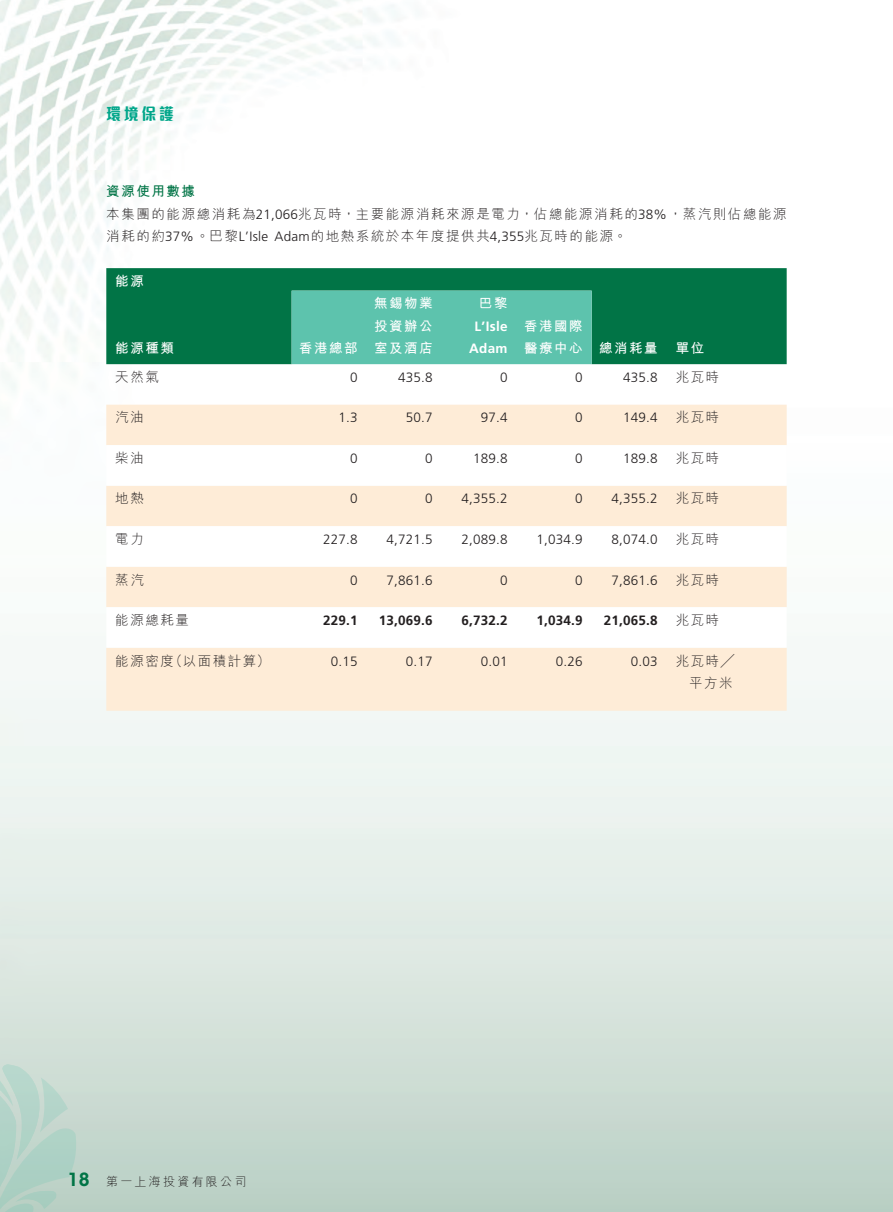
<style>
.page{position:relative;width:893px;height:1212px;background:#fff}
.page>*{position:absolute;margin:0;border:0;box-sizing:border-box;transform-origin:0 0}
.t1{font:800 16.5px "M Elle HK";color:#00a68a;scale:.9 1}
._01_Body_Text{font:300 13.5px "Frutiger LT Std";letter-spacing:.015em;color:#231f20}
._01_Body_Text-2{font:300 13.5px/22.5px "M Hei HK";letter-spacing:.115em;color:#231f20}
._15_Table_Stub{font:300 13.5px/22.5px "M Hei HK";letter-spacing:.115em;color:#231f20;text-align:right}
._01_Body_Text-3{font:700 13.5px "Frutiger LT Std";letter-spacing:.015em;color:#231f20}
._01_Body_Text-4{font:700 13.5px/22.5px "M Hei HK";letter-spacing:.115em;color:#fff;text-align:justify}
._01_Body_Text-5{font:700 13.5px/22.5px "Frutiger LT Std";letter-spacing:.025em;color:#fff;text-align:right}
._15_Table_Stub-2{font:700 13.5px "M Hei HK";letter-spacing:.115em;color:#fff}
._04___H2{font:700 13.5px "M Hei HK";letter-spacing:.115em;color:#017446}
.t2{font:300 12px "M Hei HK";letter-spacing:.19em;color:#231f20}
.s1{font-family:"Frutiger LT Std"}
.s2{font-family:"M Hei HK"}
.s3{font-family:"ITC Avant Garde Std";font-weight:600;font-size:18px;color:#017446}
</style>
<div class="page">
<svg style="left:0;top:1063px;width:76px;height:149px;background:#b8d4c9"></svg>
<div style="left:106px;top:268px;width:681px;height:96px;background:#017446"></div>
<div style="left:292px;top:291px;width:300px;height:73px;background:#5dc3ad"></div>
<div style="left:106px;top:405px;width:681px;height:306px;background:#feecd7"></div>
<svg style="left:106px;top:445px;width:681px;height:203px"></svg>
<p class="t1" style="left:106px;top:106px;width:77px">環境保護</p>
<p class="_04___H2" style="left:106px;top:181px;width:90px">資源使用數據</p>
<p class="_01_Body_Text-2" style="left:106px;top:202px;width:682px">本集團的能源總消耗為<span class="s1">21,066</span>兆瓦時，主要能源消耗來源是電力，佔總能源消耗的<span class="s1">38%</span>，蒸汽則佔總能源消耗的約<span class="s1">37%</span>。巴黎<span class="s1">L’Isle Adam</span>的地熱系統於本年度提供共<span class="s1">4,355</span>兆瓦時的能源。</p>
<p class="_15_Table_Stub-2" style="left:115px;top:271px;width:30px">能源</p>
<p class="_15_Table_Stub-2" style="left:115px;top:339px;width:60px">能源種類</p>
<p class="_01_Body_Text-4" style="left:299px;top:336px;width:60px">香港總部</p>
<p class="_01_Body_Text-4" style="left:374px;top:291px;width:60px">無錫物業投資辦公室及酒店</p>
<p class="_01_Body_Text-5" style="left:469px;top:293px;width:40px"><span class="s2">巴黎<br></span>L’Isle<br>Adam</p>
<p class="_01_Body_Text-4" style="left:524px;top:314px;width:60px">香港國際醫療中心</p>
<p class="_01_Body_Text-4" style="left:599px;top:336px;width:60px">總消耗量</p>
<p class="_15_Table_Stub-2" style="left:676px;top:339px;width:30px">單位</p>
<p class="_15_Table_Stub" style="left:115px;top:366px;width:45px">天然氣</p>
<p class="_01_Body_Text" style="left:350px;top:370px;width:9px">0</p>
<p class="_01_Body_Text" style="left:398px;top:370px;width:36px">435.8</p>
<p class="_01_Body_Text" style="left:500px;top:370px;width:9px">0</p>
<p class="_01_Body_Text" style="left:575px;top:370px;width:9px">0</p>
<p class="_01_Body_Text" style="left:623px;top:370px;width:36px">435.8</p>
<p class="_15_Table_Stub" style="left:676px;top:366px;width:45px">兆瓦時</p>
<p class="_15_Table_Stub" style="left:115px;top:406px;width:30px">汽油</p>
<p class="_01_Body_Text" style="left:338px;top:410px;width:21px">1.3</p>
<p class="_01_Body_Text" style="left:406px;top:410px;width:28px">50.7</p>
<p class="_01_Body_Text" style="left:481px;top:410px;width:28px">97.4</p>
<p class="_01_Body_Text" style="left:575px;top:410px;width:9px">0</p>
<p class="_01_Body_Text" style="left:623px;top:410px;width:36px">149.4</p>
<p class="_15_Table_Stub" style="left:676px;top:406px;width:45px">兆瓦時</p>
<p class="_15_Table_Stub" style="left:115px;top:447px;width:30px">柴油</p>
<p class="_01_Body_Text" style="left:350px;top:451px;width:9px">0</p>
<p class="_01_Body_Text" style="left:425px;top:451px;width:9px">0</p>
<p class="_01_Body_Text" style="left:473px;top:451px;width:36px">189.8</p>
<p class="_01_Body_Text" style="left:575px;top:451px;width:9px">0</p>
<p class="_01_Body_Text" style="left:623px;top:451px;width:36px">189.8</p>
<p class="_15_Table_Stub" style="left:676px;top:447px;width:45px">兆瓦時</p>
<p class="_15_Table_Stub" style="left:115px;top:487px;width:30px">地熱</p>
<p class="_01_Body_Text" style="left:350px;top:491px;width:9px">0</p>
<p class="_01_Body_Text" style="left:425px;top:491px;width:9px">0</p>
<p class="_01_Body_Text" style="left:461px;top:491px;width:48px">4,355.2</p>
<p class="_01_Body_Text" style="left:575px;top:491px;width:9px">0</p>
<p class="_01_Body_Text" style="left:611px;top:491px;width:48px">4,355.2</p>
<p class="_15_Table_Stub" style="left:676px;top:487px;width:45px">兆瓦時</p>
<p class="_15_Table_Stub" style="left:115px;top:528px;width:30px">電力</p>
<p class="_01_Body_Text" style="left:323px;top:532px;width:36px">227.8</p>
<p class="_01_Body_Text" style="left:386px;top:532px;width:48px">4,721.5</p>
<p class="_01_Body_Text" style="left:461px;top:532px;width:48px">2,089.8</p>
<p class="_01_Body_Text" style="left:536px;top:532px;width:48px">1,034.9</p>
<p class="_01_Body_Text" style="left:611px;top:532px;width:48px">8,074.0</p>
<p class="_15_Table_Stub" style="left:676px;top:528px;width:45px">兆瓦時</p>
<p class="_15_Table_Stub" style="left:115px;top:568px;width:30px">蒸汽</p>
<p class="_01_Body_Text" style="left:350px;top:572px;width:9px">0</p>
<p class="_01_Body_Text" style="left:386px;top:572px;width:48px">7,861.6</p>
<p class="_01_Body_Text" style="left:500px;top:572px;width:9px">0</p>
<p class="_01_Body_Text" style="left:575px;top:572px;width:9px">0</p>
<p class="_01_Body_Text" style="left:611px;top:572px;width:48px">7,861.6</p>
<p class="_15_Table_Stub" style="left:676px;top:568px;width:45px">兆瓦時</p>
<p class="_15_Table_Stub" style="left:115px;top:609px;width:75px">能源總耗量</p>
<p class="_01_Body_Text-3" style="left:323px;top:612px;width:36px">229.1</p>
<p class="_01_Body_Text-3" style="left:379px;top:612px;width:55px">13,069.6</p>
<p class="_01_Body_Text-3" style="left:461px;top:612px;width:48px">6,732.2</p>
<p class="_01_Body_Text-3" style="left:536px;top:612px;width:48px">1,034.9</p>
<p class="_01_Body_Text-3" style="left:604px;top:612px;width:55px">21,065.8</p>
<p class="_15_Table_Stub" style="left:676px;top:609px;width:45px">兆瓦時</p>
<p class="_15_Table_Stub" style="left:115px;top:649px;width:156px">能源密度（以面積計算）</p>
<p class="_01_Body_Text" style="left:331px;top:653px;width:28px">0.15</p>
<p class="_01_Body_Text" style="left:406px;top:653px;width:28px">0.17</p>
<p class="_01_Body_Text" style="left:481px;top:653px;width:28px">0.01</p>
<p class="_01_Body_Text" style="left:556px;top:653px;width:28px">0.26</p>
<p class="_01_Body_Text" style="left:631px;top:653px;width:28px">0.03</p>
<p class="_15_Table_Stub" style="left:676px;top:649px;width:60px">兆瓦時╱平方米</p>
<p class="t2" style="left:68px;top:1176px;width:180px"><span class="s3">18</span> 第一上海投資有限公司</p>
</div>
